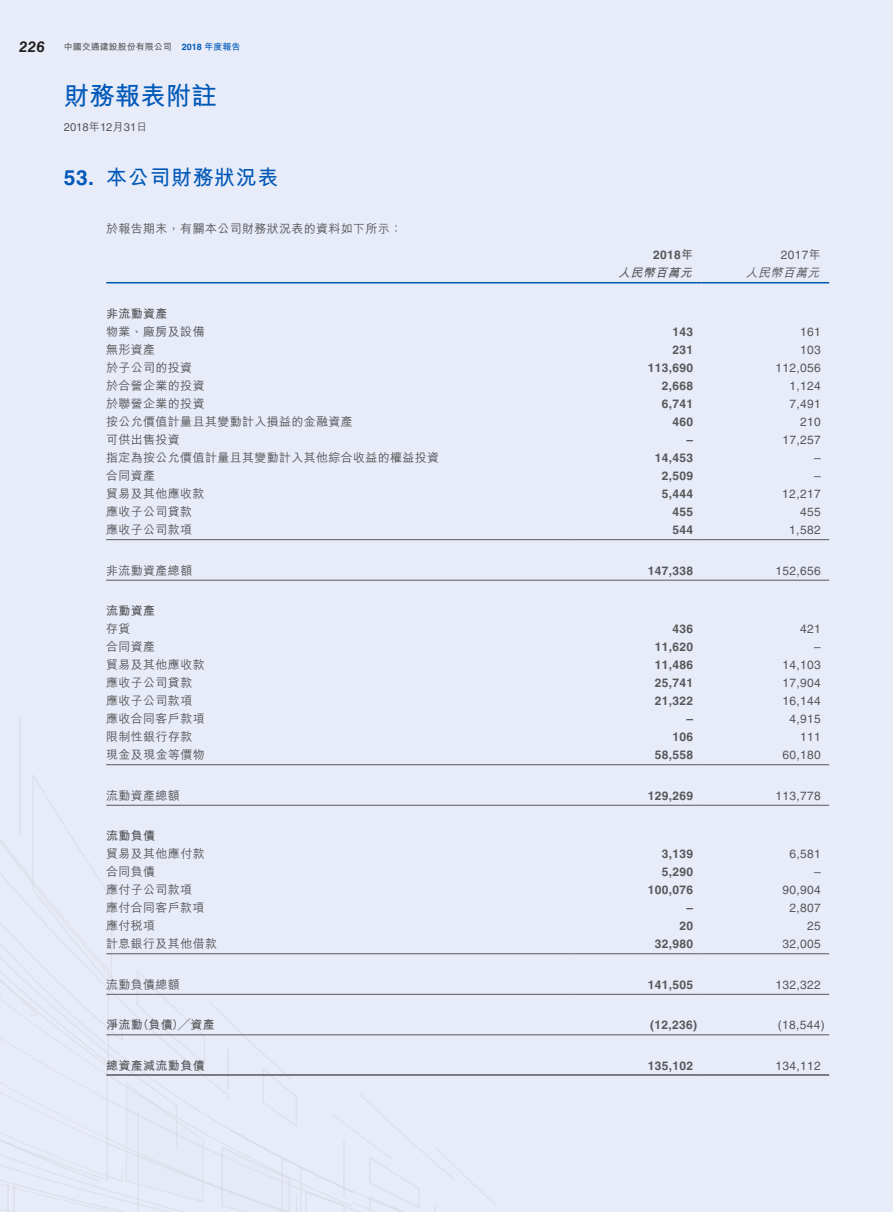
<style>
.page{position:relative;width:893px;height:1212px;background:#e8ecf8}
.page>*{position:absolute;margin:0;border:0;box-sizing:border-box;transform-origin:0 0}
.t1{font:700 25.5px "M Hei HK";color:#0058b8}
.t2{font:700 21px "M Hei HK";letter-spacing:.03em;color:#0058b8}
.t3{font:italic 700 15px "Helvetica LT Std";color:#231f20}
.t4{font:500 12px "M Hei HK";letter-spacing:.03em;color:#57585a}
.t5{font:700 12px "Helvetica LT Std";letter-spacing:.03em;color:#57585a}
.t6{font:12px "Helvetica LT Std";letter-spacing:.03em;color:#57585a}
.t7{font:700 12px "M Hei HK";letter-spacing:.03em;color:#57585a}
.t8{font:italic 700 12px "M Hei HK";color:#57585a}
.t9{font:italic 500 12px "M Hei HK";color:#57585a}
.t10{font:11.25px "Helvetica LT Std";color:#57585a}
.t11{font:700 9px "M Hei HK";color:#57585a}
.s1{font-family:"Helvetica LT Std";color:#0058b8}
.s2{color:#0058b8}
.s3{font-family:"M Hei HK";font-weight:500}
.s4{font-family:"Helvetica LT Std"}
.s5{font-family:"M Hei HK"}
</style>
<div class="page">
<svg style="left:0;top:716px;width:520px;height:496px"></svg>
<hr style="left:106px;top:282px;width:468px;height:1px;background:#0058b8">
<hr style="left:574px;top:282px;width:128px;height:1px;background:#0058b8">
<hr style="left:702px;top:282px;width:127px;height:1px;background:#0058b8">
<hr style="left:106px;top:539px;width:468px;height:1px;background:#57585a">
<hr style="left:574px;top:539px;width:128px;height:1px;background:#57585a">
<hr style="left:702px;top:539px;width:127px;height:1px;background:#57585a">
<hr style="left:106px;top:580px;width:468px;height:1px;background:#57585a">
<hr style="left:574px;top:580px;width:128px;height:1px;background:#57585a">
<hr style="left:702px;top:580px;width:127px;height:1px;background:#57585a">
<hr style="left:106px;top:764px;width:468px;height:1px;background:#57585a">
<hr style="left:574px;top:764px;width:128px;height:1px;background:#57585a">
<hr style="left:702px;top:764px;width:127px;height:1px;background:#57585a">
<hr style="left:106px;top:805px;width:468px;height:1px;background:#57585a">
<hr style="left:574px;top:805px;width:128px;height:1px;background:#57585a">
<hr style="left:702px;top:805px;width:127px;height:1px;background:#57585a">
<hr style="left:106px;top:953px;width:468px;height:1px;background:#57585a">
<hr style="left:574px;top:953px;width:128px;height:1px;background:#57585a">
<hr style="left:702px;top:953px;width:127px;height:1px;background:#57585a">
<hr style="left:106px;top:994px;width:468px;height:1px;background:#57585a">
<hr style="left:574px;top:994px;width:128px;height:1px;background:#57585a">
<hr style="left:702px;top:994px;width:127px;height:1px;background:#57585a">
<hr style="left:106px;top:1034px;width:468px;height:1px;background:#57585a">
<hr style="left:574px;top:1034px;width:128px;height:1px;background:#57585a">
<hr style="left:702px;top:1034px;width:127px;height:1px;background:#57585a">
<hr style="left:106px;top:1074px;width:468px;height:2px;background:#57585a">
<hr style="left:574px;top:1074px;width:128px;height:2px;background:#57585a">
<hr style="left:702px;top:1074px;width:127px;height:2px;background:#57585a">
<p class="t3" style="left:19px;top:37px;width:27px">226</p>
<p class="t11" style="left:64px;top:40px;width:178px">中國交通建設股份有限公司 <span class="s1">2018</span> <span class="s2">年度報告</span></p>
<h1 class="t1" style="left:64px;top:77px;width:155px">財務報表附註</h1>
<p class="t10" style="left:64px;top:121px;width:85px">2018<span class="s3">年</span>12<span class="s3">月</span>31<span class="s3">日</span></p>
<h2 class="t2" style="left:64px;top:162px;width:216px"><span class="s4">53.</span> 本公司財務狀況表</h2>
<p class="t4" style="left:106px;top:220px;width:297px">於報告期末，有關本公司財務狀況表的資料如下所示：</p>
<p class="t5" style="left:653px;top:248px;width:42px">2018<span class="s5">年</span></p>
<p class="t6" style="left:781px;top:248px;width:42px">2017<span class="s3">年</span></p>
<p class="t8" style="left:618px;top:264px;width:79px">人民幣百萬元</p>
<p class="t9" style="left:746px;top:264px;width:79px">人民幣百萬元</p>
<p class="t7" style="left:106px;top:305px;width:63px">非流動資產</p>
<p class="t4" style="left:106px;top:323px;width:100px">物業、廠房及設備</p>
<p class="t5" style="left:672px;top:324px;width:22px">143</p>
<p class="t6" style="left:800px;top:325px;width:22px">161</p>
<p class="t4" style="left:106px;top:341px;width:51px">無形資產</p>
<p class="t5" style="left:672px;top:342px;width:22px">231</p>
<p class="t6" style="left:800px;top:343px;width:22px">103</p>
<p class="t4" style="left:106px;top:359px;width:88px">於子公司的投資</p>
<p class="t5" style="left:648px;top:360px;width:47px">113,690</p>
<p class="t6" style="left:775px;top:361px;width:47px">112,056</p>
<p class="t4" style="left:106px;top:377px;width:100px">於合營企業的投資</p>
<p class="t5" style="left:662px;top:378px;width:33px">2,668</p>
<p class="t6" style="left:789px;top:379px;width:33px">1,124</p>
<p class="t4" style="left:106px;top:395px;width:100px">於聯營企業的投資</p>
<p class="t5" style="left:662px;top:396px;width:33px">6,741</p>
<p class="t6" style="left:789px;top:397px;width:33px">7,491</p>
<p class="t4" style="left:106px;top:413px;width:248px">按公允價值計量且其變動計入損益的金融資產</p>
<p class="t5" style="left:672px;top:414px;width:22px">460</p>
<p class="t6" style="left:800px;top:415px;width:22px">210</p>
<p class="t4" style="left:106px;top:431px;width:75px">可供出售投資</p>
<p class="t5" style="left:686px;top:432px;width:8px">–</p>
<p class="t6" style="left:782px;top:433px;width:40px">17,257</p>
<p class="t4" style="left:106px;top:449px;width:334px">指定為按公允價值計量且其變動計入其他綜合收益的權益投資</p>
<p class="t5" style="left:655px;top:450px;width:40px">14,453</p>
<p class="t6" style="left:814px;top:451px;width:8px">–</p>
<p class="t4" style="left:106px;top:467px;width:51px">合同資產</p>
<p class="t5" style="left:662px;top:468px;width:33px">2,509</p>
<p class="t6" style="left:814px;top:469px;width:8px">–</p>
<p class="t4" style="left:106px;top:485px;width:100px">貿易及其他應收款</p>
<p class="t5" style="left:662px;top:486px;width:33px">5,444</p>
<p class="t6" style="left:782px;top:487px;width:40px">12,217</p>
<p class="t4" style="left:106px;top:503px;width:88px">應收子公司貸款</p>
<p class="t5" style="left:672px;top:504px;width:22px">455</p>
<p class="t6" style="left:800px;top:505px;width:22px">455</p>
<p class="t4" style="left:106px;top:521px;width:88px">應收子公司款項</p>
<p class="t5" style="left:672px;top:522px;width:22px">544</p>
<p class="t6" style="left:789px;top:523px;width:33px">1,582</p>
<p class="t4" style="left:106px;top:561px;width:88px">非流動資產總額</p>
<p class="t5" style="left:648px;top:563px;width:47px">147,338</p>
<p class="t6" style="left:775px;top:563px;width:47px">152,656</p>
<p class="t7" style="left:106px;top:602px;width:51px">流動資產</p>
<p class="t4" style="left:106px;top:620px;width:26px">存貨</p>
<p class="t5" style="left:672px;top:621px;width:22px">436</p>
<p class="t6" style="left:800px;top:622px;width:22px">421</p>
<p class="t4" style="left:106px;top:638px;width:51px">合同資產</p>
<p class="t5" style="left:655px;top:639px;width:40px">11,620</p>
<p class="t6" style="left:814px;top:640px;width:8px">–</p>
<p class="t4" style="left:106px;top:656px;width:100px">貿易及其他應收款</p>
<p class="t5" style="left:655px;top:657px;width:40px">11,486</p>
<p class="t6" style="left:782px;top:658px;width:40px">14,103</p>
<p class="t4" style="left:106px;top:674px;width:88px">應收子公司貸款</p>
<p class="t5" style="left:655px;top:675px;width:40px">25,741</p>
<p class="t6" style="left:782px;top:676px;width:40px">17,904</p>
<p class="t4" style="left:106px;top:692px;width:88px">應收子公司款項</p>
<p class="t5" style="left:655px;top:693px;width:40px">21,322</p>
<p class="t6" style="left:782px;top:694px;width:40px">16,144</p>
<p class="t4" style="left:106px;top:710px;width:100px">應收合同客戶款項</p>
<p class="t5" style="left:686px;top:711px;width:8px">–</p>
<p class="t6" style="left:789px;top:712px;width:33px">4,915</p>
<p class="t4" style="left:106px;top:728px;width:88px">限制性銀行存款</p>
<p class="t5" style="left:672px;top:729px;width:22px">106</p>
<p class="t6" style="left:800px;top:730px;width:22px">111</p>
<p class="t4" style="left:106px;top:746px;width:100px">現金及現金等價物</p>
<p class="t5" style="left:655px;top:747px;width:40px">58,558</p>
<p class="t6" style="left:782px;top:748px;width:40px">60,180</p>
<p class="t4" style="left:106px;top:786px;width:75px">流動資產總額</p>
<p class="t5" style="left:648px;top:788px;width:47px">129,269</p>
<p class="t6" style="left:775px;top:788px;width:47px">113,778</p>
<p class="t7" style="left:106px;top:827px;width:51px">流動負債</p>
<p class="t4" style="left:106px;top:845px;width:100px">貿易及其他應付款</p>
<p class="t5" style="left:662px;top:846px;width:33px">3,139</p>
<p class="t6" style="left:789px;top:847px;width:33px">6,581</p>
<p class="t4" style="left:106px;top:863px;width:51px">合同負債</p>
<p class="t5" style="left:662px;top:864px;width:33px">5,290</p>
<p class="t6" style="left:814px;top:865px;width:8px">–</p>
<p class="t4" style="left:106px;top:881px;width:88px">應付子公司款項</p>
<p class="t5" style="left:648px;top:882px;width:47px">100,076</p>
<p class="t6" style="left:782px;top:883px;width:40px">90,904</p>
<p class="t4" style="left:106px;top:899px;width:100px">應付合同客戶款項</p>
<p class="t5" style="left:686px;top:900px;width:8px">–</p>
<p class="t6" style="left:789px;top:901px;width:33px">2,807</p>
<p class="t4" style="left:106px;top:917px;width:51px">應付稅項</p>
<p class="t5" style="left:679px;top:918px;width:15px">20</p>
<p class="t6" style="left:807px;top:919px;width:15px">25</p>
<p class="t4" style="left:106px;top:935px;width:112px">計息銀行及其他借款</p>
<p class="t5" style="left:655px;top:936px;width:40px">32,980</p>
<p class="t6" style="left:782px;top:937px;width:40px">32,005</p>
<p class="t4" style="left:106px;top:975px;width:75px">流動負債總額</p>
<p class="t5" style="left:648px;top:977px;width:47px">141,505</p>
<p class="t6" style="left:775px;top:977px;width:47px">132,322</p>
<p class="t7" style="left:106px;top:1016px;width:110px">淨流動（負債）╱資產</p>
<p class="t5" style="left:650px;top:1017px;width:49px">(12,236)</p>
<p class="t6" style="left:778px;top:1018px;width:49px">(18,544)</p>
<p class="t7" style="left:106px;top:1056px;width:100px">總資產減流動負債</p>
<p class="t5" style="left:648px;top:1058px;width:47px">135,102</p>
<p class="t6" style="left:775px;top:1058px;width:47px">134,112</p>
</div>
